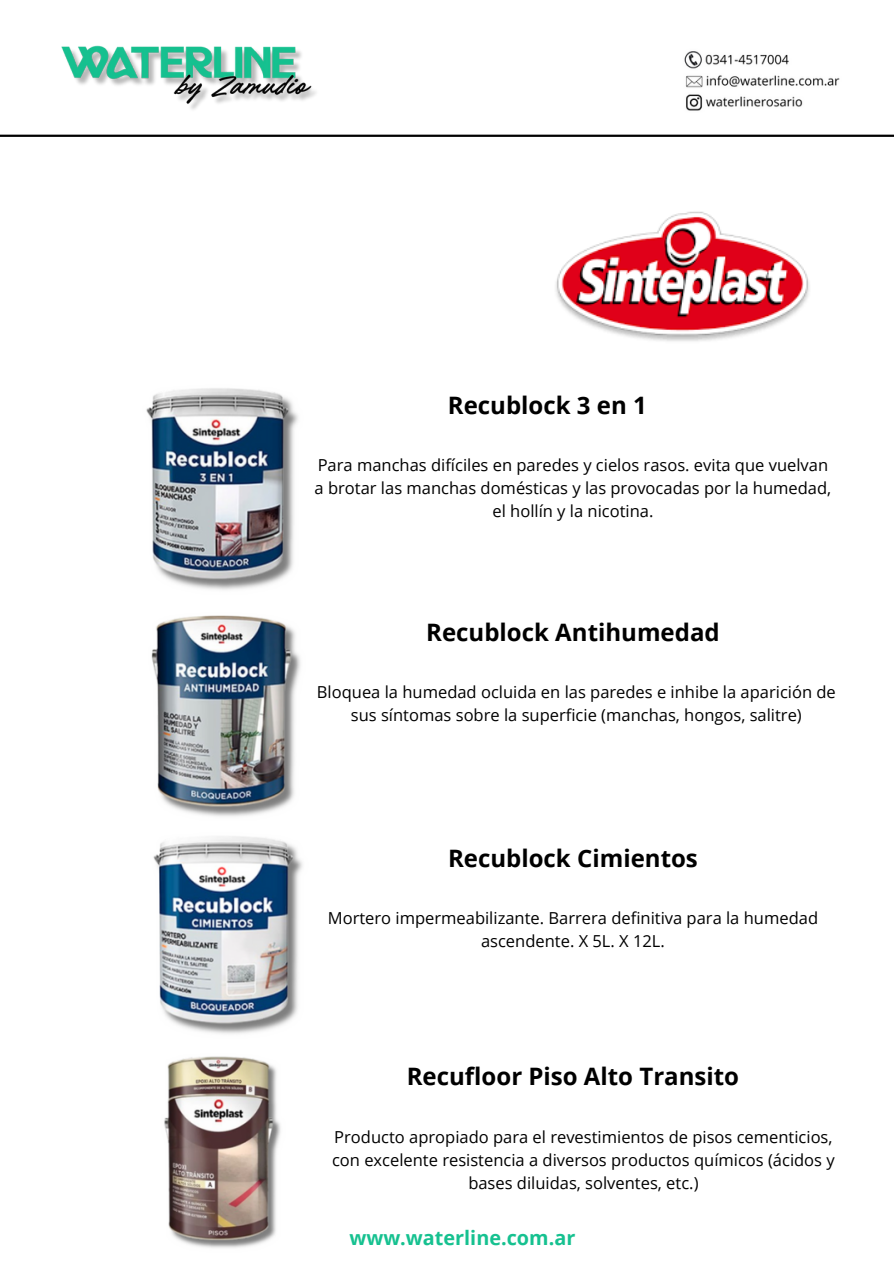
<style>
.page{position:relative;width:894px;height:1264px;background:#fff}
.page>*{position:absolute;margin:0;border:0;box-sizing:border-box;transform-origin:0 0}
.t1{font:700 24px "Open Sans";color:#000}
.t2{font:700 19.8px "Open Sans";color:#16c190}
.t3{font:16.5px/23.1px "Open Sans";color:#000;text-align:center}
</style>
<div class="page">
<img style="left:61px;top:46px;width:255px;height:64px">
<img style="left:653px;top:51px;width:213px;height:84px">
<hr style="left:0;top:135px;width:893px;height:2px;background:#000">
<img style="left:556px;top:211px;width:253px;height:130px">
<img style="left:146px;top:388px;width:155px;height:429px">
<img style="left:153px;top:836px;width:150px;height:198px">
<img style="left:164px;top:1056px;width:117px;height:192px">
<p class="t1" style="left:448px;top:388px;width:200px">Recublock 3 en 1</p>
<p class="t3" style="left:314px;top:453px;width:518px">Para manchas difíciles en paredes y cielos rasos. evita que vuelvan a brotar las manchas domésticas y las provocadas por la humedad, el hollín y la nicotina.</p>
<p class="t1" style="left:426px;top:615px;width:295px">Recublock Antihumedad</p>
<p class="t3" style="left:317px;top:680px;width:520px">Bloquea la humedad ocluida en las paredes e inhibe la aparición de sus síntomas sobre la superficie (manchas, hongos, salitre)</p>
<p class="t1" style="left:448px;top:841px;width:251px">Recublock Cimientos</p>
<h1 class="t3" style="left:328px;top:906px;width:491px">Mortero impermeabilizante. Barrera definitiva para la humedad ascendente. X 5L. X 12L.</h1>
<p class="t1" style="left:406px;top:1059px;width:334px">Recufloor Piso Alto Transito</p>
<h1 class="t3" style="left:332px;top:1124px;width:504px">Producto apropiado para el revestimientos de pisos cementicios, con excelente resistencia a diversos productos químicos (ácidos y bases diluidas, solventes, etc.)</h1>
<p class="t2" style="left:349px;top:1223px;width:227px">www.waterline.com.ar</p>
</div>
